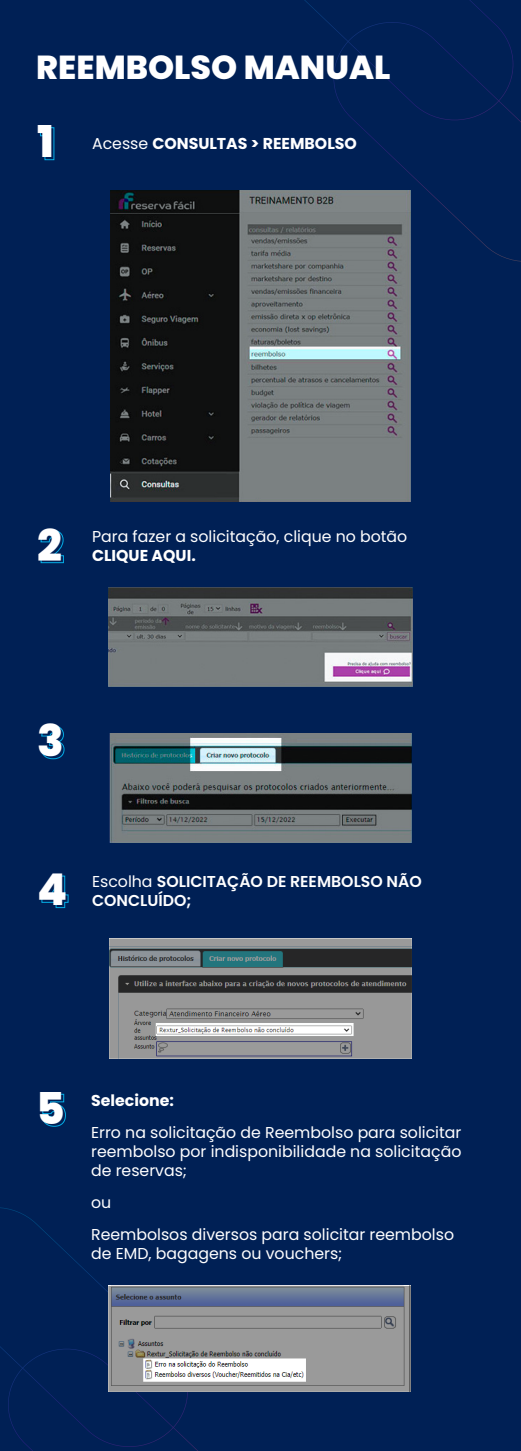
<style>
.page{position:relative;width:521px;height:1451px;background:#fff}
.page>*{position:absolute;margin:0;border:0;box-sizing:border-box;transform-origin:0 0}
.t1{font:800 43.75px "Poppins";color:#fff}
.t2{font:800 33.25px "Poppins";color:#fff}
.t3{font:15.75px/18.9px "Poppins";color:#fff;text-align:justify}
.t4{font:700 15.75px "Poppins";color:#fff}
.t5{font:600 15.75px/18.9px "Poppins";color:#fff}
.s1{font-weight:400}
</style>
<div class="page">
<div style="left:0;top:0;width:521px;height:1450px;background:#002055"></div>
<svg style="left:304px;top:0;width:217px;height:262px"></svg>
<svg style="left:0;top:1207px;width:260px;height:243px"></svg>
<svg style="left:40px;top:127px;width:15px;height:34px"></svg>
<svg style="left:40px;top:530px;width:24px;height:33px"></svg>
<svg style="left:41px;top:725px;width:24px;height:34px"></svg>
<svg style="left:41px;top:875px;width:28px;height:33px"></svg>
<svg style="left:42px;top:1093px;width:24px;height:34px"></svg>
<img style="left:111px;top:190px;width:299px;height:311px">
<img style="left:109px;top:587px;width:303px;height:99px">
<img style="left:110px;top:733px;width:301px;height:110px">
<svg style="left:109px;top:938px;width:303px;height:120px;background:#7f8283"></svg>
<svg style="left:108px;top:1285px;width:303px;height:106px;background:#95989e"></svg>
<h2 class="t2" style="left:36px;top:48px;width:356px">REEMBOLSO MANUAL</h2>
<h1 class="t1" style="left:37px;top:116px;width:18px">1</h1>
<p class="t4" style="left:92px;top:134px;width:266px"><span class="s1">Acesse</span> CONSULTAS &gt; REEMBOLSO</p>
<h1 class="t1" style="left:37px;top:520px;width:26px">2</h1>
<p class="t3" style="left:92px;top:527px;width:317px">Para fazer a solicitação, clique no botão</p>
<p class="t4" style="left:92px;top:546px;width:105px">CLIQUE AQUI.</p>
<h1 class="t1" style="left:37px;top:715px;width:28px">3</h1>
<h1 class="t1" style="left:37px;top:864px;width:32px">4</h1>
<p class="t5" style="left:92px;top:872px;width:331px"><span class="s1">Escolha</span> SOLICITAÇÃO DE REEMBOLSO NÃO<br>CONCLUÍDO;</p>
<h1 class="t1" style="left:36px;top:1083px;width:30px">5</h1>
<p class="t4" style="left:91px;top:1091px;width:84px">Selecione:</p>
<p class="t3" style="left:91px;top:1122px;width:372px">Erro na solicitação de Reembolso para solicitar reembolso por indisponibilidade na solicitação de reservas;</p>
<p class="t3" style="left:91px;top:1186px;width:364px;line-height:32px">ou<br>Reembolsos diversos para solicitar reembolso</p>
<p class="t3" style="left:91px;top:1243px;width:253px">de EMD, bagagens ou vouchers;</p>
</div>
